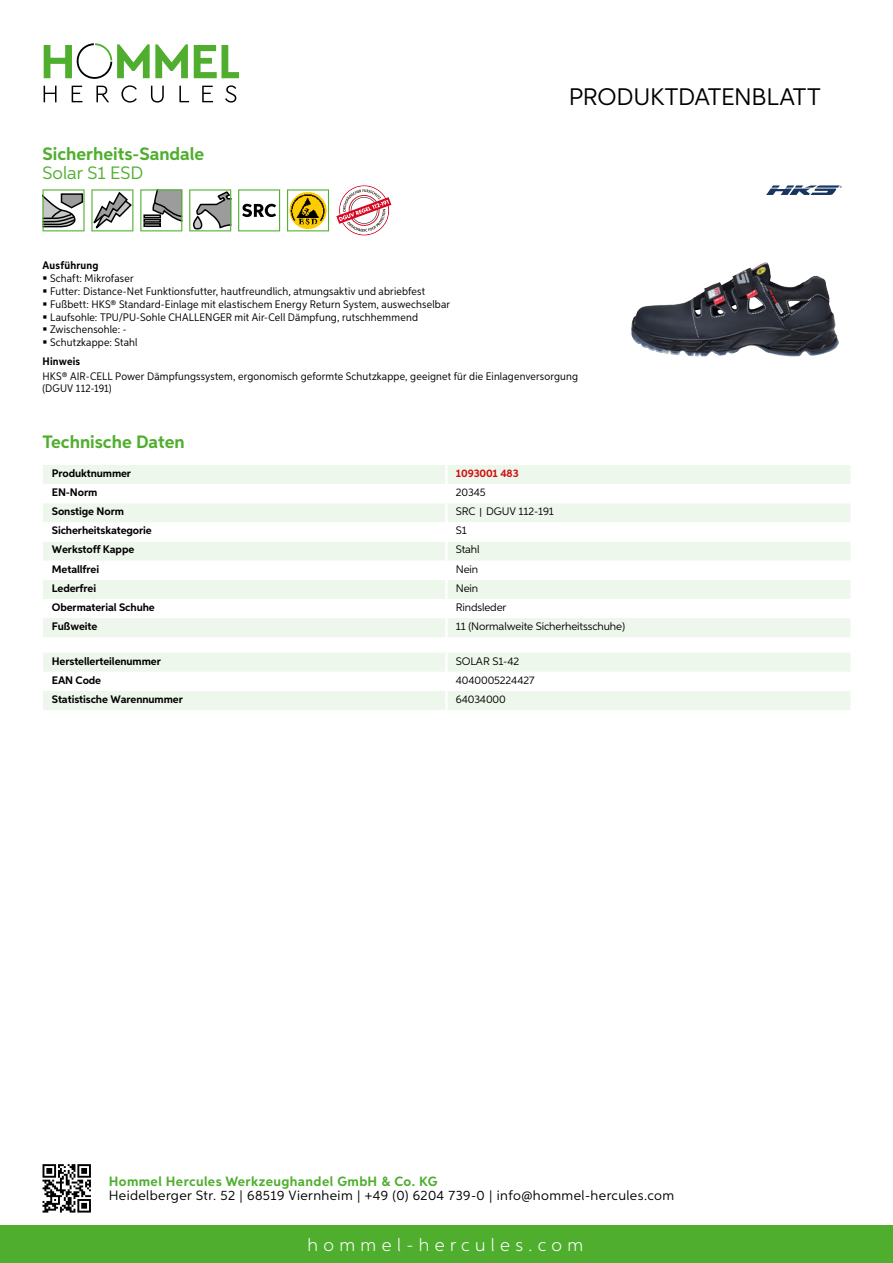
<style>
.page{position:relative;width:893px;height:1263px;background:#fff}
.page>*{position:absolute;margin:0;border:0;box-sizing:border-box;transform-origin:0 0}
.t1{font:24px "Aspira";letter-spacing:-.01em;color:#000}
.t2{font:700 18px "Aspira";color:#50ae2f}
.t3{font:300 18px "Aspira";letter-spacing:.3em;color:#fff}
.t4{font:18px "Aspira";color:#50ae2f}
.t5{font:13.5px "Aspira";letter-spacing:.03em;color:#000}
.t6{font:700 13.5px "Aspira";letter-spacing:.03em;color:#50ae2f}
.t7{font:10.95px/12.8px "Aspira Nar";letter-spacing:.015em;color:#000}
.t8{font:700 10.95px "Aspira";letter-spacing:-.01em;color:#000}
.t9{font:10.95px "Aspira";letter-spacing:-.01em;color:#000}
.t10{font:700 10.95px "Aspira Nar";letter-spacing:.02em;color:#000}
.t11{font:700 10.95px "Aspira";letter-spacing:-.01em;color:#cd1013}
.t12{font:3px "Arial";color:#183562}
.s1{font-family:"Wuerth Global";font-size:10.5px}
</style>
<div class="page">
<div style="left:0;top:1226px;width:893px;height:37px;background:#50ae2f"></div>
<svg style="left:43px;top:1164px;width:48px;height:48px"></svg>
<svg style="left:194px;top:45px;width:45px;height:33px"></svg>
<svg style="left:44px;top:43px;width:144px;height:36px"></svg>
<svg style="left:44px;top:86px;width:13px;height:16px"></svg>
<svg style="left:72px;top:86px;width:10px;height:16px"></svg>
<svg style="left:96px;top:86px;width:13px;height:16px"></svg>
<svg style="left:121px;top:85px;width:16px;height:18px"></svg>
<svg style="left:151px;top:86px;width:13px;height:17px"></svg>
<svg style="left:179px;top:86px;width:10px;height:16px"></svg>
<svg style="left:202px;top:86px;width:11px;height:16px"></svg>
<svg style="left:225px;top:85px;width:11px;height:18px"></svg>
<div style="left:43px;top:465px;width:807px;height:172px;background:#eef7eb"></div>
<svg style="left:43px;top:484px;width:807px;height:134px"></svg>
<hr style="left:445px;top:465px;width:3px;height:19px;background:#fff">
<hr style="left:445px;top:484px;width:3px;height:19px;background:#fff">
<hr style="left:445px;top:503px;width:3px;height:19px;background:#fff">
<hr style="left:445px;top:522px;width:3px;height:19px;background:#fff">
<hr style="left:445px;top:541px;width:3px;height:20px;background:#fff">
<hr style="left:445px;top:561px;width:3px;height:19px;background:#fff">
<hr style="left:445px;top:580px;width:3px;height:19px;background:#fff">
<hr style="left:445px;top:599px;width:3px;height:19px;background:#fff">
<hr style="left:445px;top:618px;width:3px;height:19px;background:#fff">
<svg style="left:43px;top:653px;width:807px;height:57px"></svg>
<hr style="left:445px;top:691px;width:3px;height:19px;background:#fff">
<svg style="left:43px;top:189px;width:90px;height:42px"></svg>
<svg style="left:140px;top:189px;width:42px;height:42px"></svg>
<svg style="left:189px;top:189px;width:42px;height:42px"></svg>
<svg style="left:238px;top:189px;width:42px;height:42px"></svg>
<svg style="left:287px;top:189px;width:42px;height:42px"></svg>
<svg style="left:336px;top:185px;width:55px;height:50px"></svg>
<img style="left:631px;top:265px;width:206px;height:92px">
<svg style="left:766px;top:185px;width:74px;height:10px"></svg>
<h2 class="t2" style="left:43px;top:142px;width:163px">Sicherheits-Sandale</h2>
<h2 class="t4" style="left:43px;top:162px;width:100px">Solar S1 ESD</h2>
<h1 class="t1" style="left:569px;top:82px;width:253px">Produktdatenblatt</h1>
<p class="t12" style="left:840px;top:185px;width:4px">®</p>
<p class="t10" style="left:43px;top:259px;width:58px">Ausführung</p>
<p class="t7" style="left:50px;top:272px;width:401px">Schaft: Mikrofaser<br>Futter: Distance-Net Funktionsfutter, hautfreundlich, atmungsaktiv und abriebfest Fußbett: HKS® Standard-Einlage mit elastischem Energy Return System, auswechselbar Laufsohle: TPU/PU-Sohle CHALLENGER mit Air-Cell Dämpfung, rutschhemmend Zwischensohle: -<br>Schutzkappe: Stahl</p>
<p class="t10" style="left:43px;top:355px;width:39px">Hinweis</p>
<p class="t7" style="left:43px;top:370px;width:537px;line-height:12px">HKS® AIR-CELL Power Dämpfungssystem, ergonomisch geformte Schutzkappe, geeignet für die Einlagenversorgung (DGUV 112-191)</p>
<h2 class="t2" style="left:43px;top:431px;width:144px">Technische Daten</h2>
<p class="t8" style="left:52px;top:466px;width:81px">Produktnummer</p>
<p class="t11" style="left:456px;top:466px;width:64px">1093001 483</p>
<p class="t8" style="left:52px;top:486px;width:47px">EN-Norm</p>
<p class="t9" style="left:456px;top:486px;width:31px">20345</p>
<p class="t8" style="left:52px;top:505px;width:74px">Sonstige Norm</p>
<p class="t9" style="left:456px;top:505px;width:100px">SRC <span class="s1">|</span> DGUV 112-191</p>
<p class="t8" style="left:52px;top:524px;width:101px">Sicherheitskategorie</p>
<p class="t9" style="left:456px;top:524px;width:12px">S1</p>
<p class="t8" style="left:52px;top:543px;width:84px">Werkstoff Kappe</p>
<p class="t9" style="left:456px;top:543px;width:25px">Stahl</p>
<p class="t8" style="left:52px;top:562px;width:49px">Metallfrei</p>
<p class="t9" style="left:456px;top:562px;width:24px">Nein</p>
<p class="t8" style="left:52px;top:581px;width:46px">Lederfrei</p>
<p class="t9" style="left:456px;top:581px;width:24px">Nein</p>
<p class="t8" style="left:52px;top:600px;width:104px">Obermaterial Schuhe</p>
<p class="t9" style="left:456px;top:600px;width:52px">Rindsleder</p>
<p class="t8" style="left:52px;top:619px;width:47px">Fußweite</p>
<p class="t9" style="left:456px;top:620px;width:171px">11 (N ormalweite Sicherheitsschuhe)</p>
<p class="t8" style="left:52px;top:654px;width:111px">Herstellerteilenummer</p>
<p class="t9" style="left:456px;top:654px;width:14px">SOLAR</p>
<p class="t9" style="left:492px;top:654px;width:28px">S1-42</p>
<p class="t8" style="left:52px;top:673px;width:51px">EAN Code</p>
<p class="t9" style="left:456px;top:673px;width:80px">4040005224427</p>
<p class="t8" style="left:52px;top:692px;width:132px">Statistische Warennummer</p>
<p class="t9" style="left:456px;top:692px;width:52px">64034000</p>
<p class="t6" style="left:109px;top:1172px;width:330px">Hommel Hercules Werkzeughandel GmbH &amp; Co. KG</p>
<p class="t5" style="left:109px;top:1187px;width:567px">Heidelberger Str. 52 | 68519 Viernheim | +49 (0) 6204 739-0 | info@hommel-hercules.com</p>
<h2 class="t3" style="left:307px;top:1234px;width:277px">hommel-hercules.com</h2>
</div>
